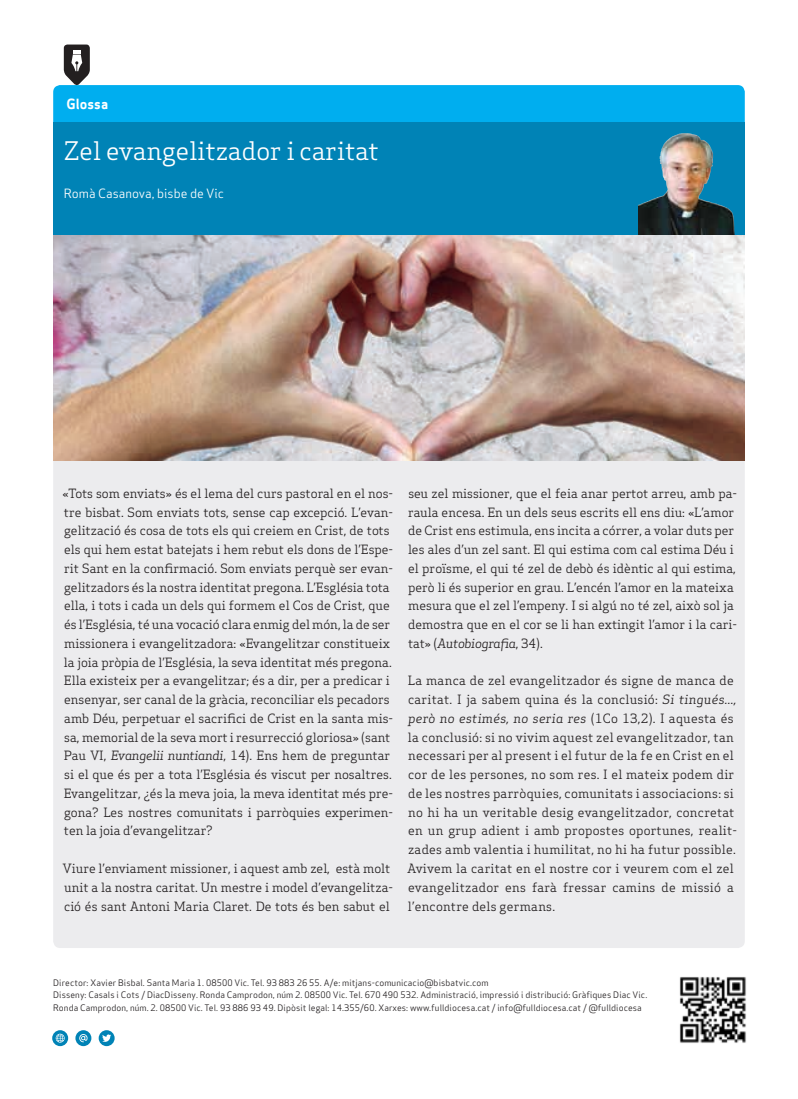
<style>
.page{position:relative;width:798px;height:1099px;background:#fff}
.page>*{position:absolute;margin:0;border:0;box-sizing:border-box;transform-origin:0 0}
.Subtitol_Secció{font:25px "Apex Serif";color:#fff}
.Titular_Secció_Petit{font:13.75px "Apex Sans Bold T";color:#fff}
.Text_General{font:12.5px/18.8px "Apex Serif";color:#231f20}
.Text_General-2{font:12.5px/18.8px "Apex Serif";letter-spacing:.02em;color:#231f20}
.Titulars{font:12.5px "Apex Sans Book T";color:#fff}
.Titulars-2{font:8.75px/12.5px "Apex Sans Book T";letter-spacing:.01em;color:#231f20}
.s1{font-style:italic}
</style>
<div class="page">
<img style="left:679px;top:977px;width:67px;height:66px">
<svg style="left:52px;top:1030px;width:16px;height:16px"></svg>
<svg style="left:56px;top:1033px;width:9px;height:9px"></svg>
<svg style="left:75px;top:1030px;width:16px;height:16px"></svg>
<svg style="left:79px;top:1033px;width:9px;height:9px"></svg>
<svg style="left:99px;top:1030px;width:16px;height:16px"></svg>
<svg style="left:102px;top:1034px;width:9px;height:8px"></svg>
<div style="left:53px;top:123px;width:691px;height:112px;background:#0083b6"></div>
<svg style="left:53px;top:45px;width:691px;height:78px"></svg>
<div style="left:53px;top:460px;width:691px;height:488px;background:#ececee"></div>
<img style="left:638px;top:133px;width:95px;height:102px">
<img style="left:53px;top:235px;width:691px;height:225px">
<p class="Titular_Secció_Petit" style="left:67px;top:95px;width:43px">Glossa</p>
<p class="Subtitol_Secció" style="left:64px;top:135px;width:316px">Zel evangelitzador i caritat</p>
<p class="Titulars" style="left:64px;top:185px;width:162px">Romà Casanova, bisbe de Vic</p>
<p class="Text_General" style="left:62px;top:483px;width:332px">«Tots som enviats» és el lema del curs pastoral en el nos&shy;tre bisbat. Som enviats tots, sense cap excepció. L’evan&shy;gelització és cosa de tots els qui creiem en Crist, de tots els qui hem estat batejats i hem rebut els dons de l’Espe&shy;rit Sant en la confirmació. Som enviats perquè ser evan&shy;gelitzadors és la nostra identitat pregona. L’Església tota ella, i tots i cada un dels qui formem el Cos de Crist, que és l’Església, té una vocació clara enmig del món, la de ser missionera i evangelitzadora: «Evangelitzar constitueix la joia pròpia de l’Església, la seva identitat més pregona.<br>Ella existeix per a evangelitzar; és a dir, per a predicar i ensenyar, ser canal de la gràcia, reconciliar els pecadors amb Déu, perpetuar el sacrifici de Crist en la santa mis&shy;sa, memorial de la seva mort i resurrecció gloriosa» (sant Pau VI, <span class="s1">Evangelii nuntiandi</span>, 14). Ens hem de preguntar si el que és per a tota l’Església és viscut per nosaltres.<br>Evangelitzar, ¿és la meva joia, la meva identitat més pre&shy;gona? Les nostres comunitats i parròquies experimen&shy;ten la joia d’evangelitzar?</p>
<p class="Text_General" style="left:63px;top:858px;width:331px">Viure l’enviament missioner, i aquest amb zel, està molt unit a la nostra caritat. Un mestre i model d’evangelitza&shy;ció és sant Antoni Maria Claret. De tots és ben sabut el</p>
<p class="Text_General" style="left:408px;top:483px;width:330px">seu zel missioner, que el feia anar pertot arreu, amb pa&shy;raula encesa. En un dels seus escrits ell ens diu: «L’amor de Crist ens estimula, ens incita a córrer, a volar duts per les ales d’un zel sant. El qui estima com cal estima Déu i el proïsme, el qui té zel de debò és idèntic al qui estima, però li és superior en grau. L’encén l’amor en la mateixa mesura que el zel l’empeny. I si algú no té zel, això sol ja demostra que en el cor se li han extingit l’amor i la cari&shy;tat» (<span class="s1">Autobiografia</span>, 34).</p>
<p class="Text_General-2" style="left:407px;top:671px;width:331px">La manca de zel evangelitzador és signe de manca de caritat. I ja sabem quina és la conclusió: <span class="s1">Si tingués..., però no estimés, no seria res</span> (1Co 13,2). I aquesta és la conclusió: si no vivim aquest zel evangelitzador, tan necessari per al present i el futur de la fe en Crist en el cor de les persones, no som res. I el mateix podem dir de les nostres parròquies, comunitats i associacions: si no hi ha un veritable desig evangelitzador, concretat en un grup adient i amb propostes oportunes, realit&shy;zades amb valentia i humilitat, no hi ha futur possible.<br>Avivem la caritat en el nostre cor i veurem com el zel evangelitzador ens farà fressar camins de missió a l’encontre dels germans.</p>
<p class="Titulars-2" style="left:53px;top:976px;width:437px">Director: Xavier Bisbal. Santa Maria 1. 08500 Vic. Tel. 93 883 26 55. A/e: mitjans-comunicacio@bisbatvic.com</p>
<p class="Titulars-2" style="left:53px;top:988px;width:595px">Disseny: Casals i Cots / DiacDisseny. Ronda Camprodon, núm 2. 08500 Vic. Tel. 670 490 532. Administració, impressió i distribució: Gràfiques Diac Vic.<br>Ronda Camprodon, núm. 2. 08500 Vic. Tel. 93 886 93 49. Dipòsit legal: 14.355/60. Xarxes: www.fulldiocesa.cat / info@fulldiocesa.cat / @fulldiocesa</p>
</div>
